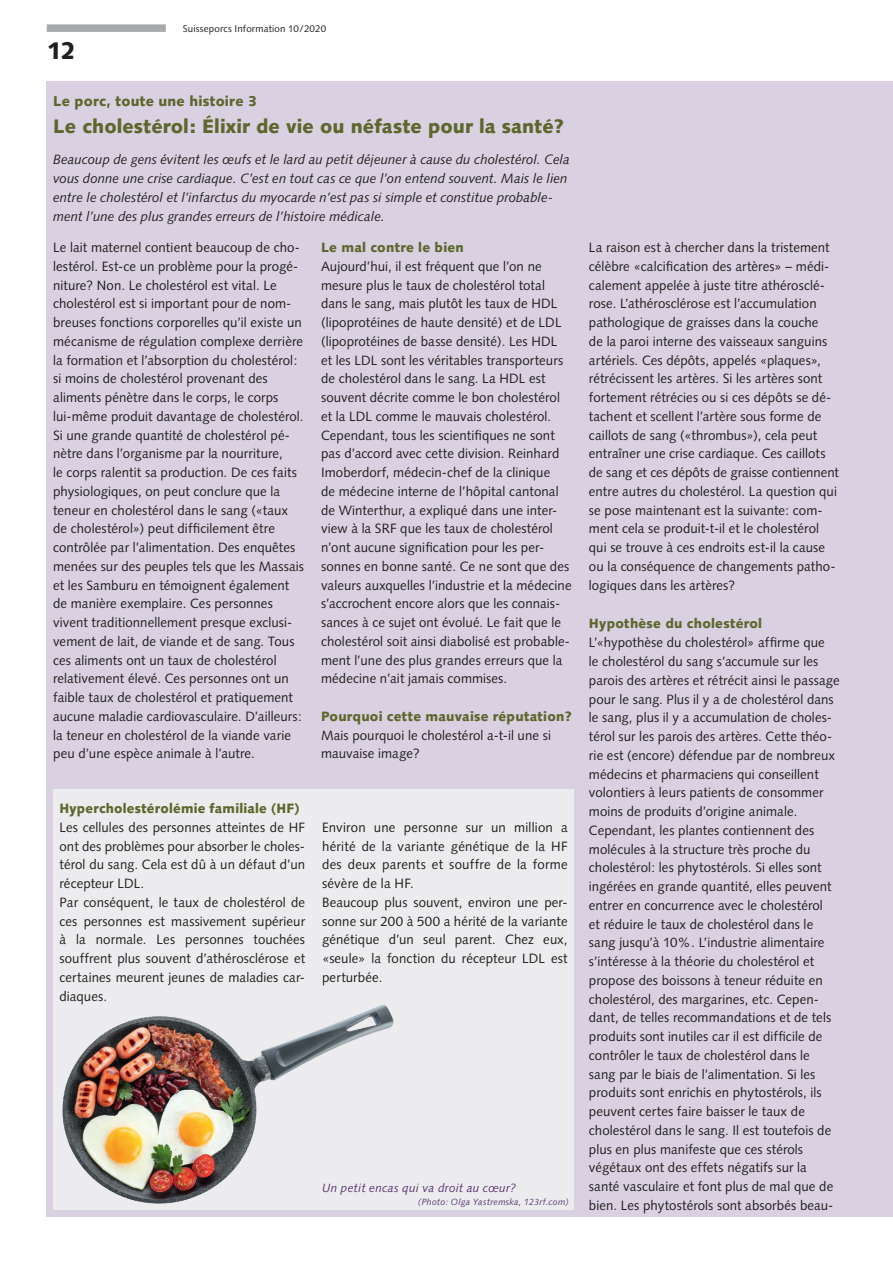
<style>
.page{position:relative;width:893px;height:1263px;background:#fff}
.page>*{position:absolute;margin:0;border:0;box-sizing:border-box;transform-origin:0 0}
.t1{font:900 24px "Syntax";color:#231f20}
.t2{font:900 19.5px "Syntax";letter-spacing:.005em;color:#5d672d}
.t3{font:900 14.25px "Syntax";letter-spacing:.015em;color:#5d672d}
.t4{font:13.5px/18.8px "Syntax";letter-spacing:.005em;color:#231f20}
.t5{font:italic 13.5px/18.8px "Syntax";color:#231f20}
.t6{font:900 13.5px "Syntax";letter-spacing:.015em;color:#5d672d}
.t7{font:900 13.5px "Syntax";letter-spacing:.015em;color:#5d672d;scale:.96 1}
.t8{font:italic 12px "Syntax";letter-spacing:.02em;color:#583573}
.t9{font:9.75px "Syntax";letter-spacing:.015em;color:#231f20}
.t10{font:italic 9px "Syntax";letter-spacing:.03em;color:#583573}
</style>
<div class="page">
<div style="left:47px;top:24px;width:119px;height:8px;background:#a8a9ad"></div>
<div style="left:727px;top:81px;width:166px;height:1135px;background:#d9d1e2"></div>
<div style="left:47px;top:81px;width:799px;height:1135px;background:#d9d1e2"></div>
<div style="left:53px;top:789px;width:521px;height:421px;background:#ececee"></div>
<img style="left:62px;top:1005px;width:332px;height:199px">
<h1 class="t1" style="left:47px;top:37px;width:31px">12</h1>
<p class="t9" style="left:183px;top:23px;width:145px">Suisseporcs Information 10/2020</p>
<p class="t3" style="left:53px;top:92px;width:206px">Le porc, toute une histoire 3</p>
<h2 class="t2" style="left:53px;top:114px;width:512px">Le cholestérol: Élixir de vie ou néfaste pour la santé?</h2>
<p class="t5" style="left:53px;top:150px;width:518px">Beaucoup de gens évitent les œufs et le lard au petit déjeuner à cause du cholestérol. Cela vous donne une crise cardiaque. C’est en tout cas ce que l’on entend souvent. Mais le lien entre le cholestérol et l’infarctus du myocarde n’est pas si simple et constitue probable&shy;ment l’une des plus grandes erreurs de l’histoire médicale.</p>
<p class="t4" style="left:53px;top:238px;width:252px">Le lait maternel contient beaucoup de cho&shy;lestérol. Est-ce un problème pour la progé&shy;niture? Non. Le cholestérol est vital. Le cholestérol est si important pour de nom&shy;breuses fonctions corporelles qu’il existe un mécanisme de régulation complexe derrière la formation et l’absorption du cholestérol: si moins de cholestérol provenant des aliments pénètre dans le corps, le corps lui-même produit davantage de cholestérol.<br>Si une grande quantité de cholestérol pé&shy;nètre dans l’organisme par la nourriture,<br>le corps ralentit sa production. De ces faits physiologiques, on peut conclure que la teneur en cholestérol dans le sang («taux de cholestérol») peut difficilement être contrôlée par l’alimentation. Des enquêtes menées sur des peuples tels que les Massais et les Samburu en témoignent également de manière exemplaire. Ces personnes vivent traditionnellement presque exclusi&shy;vement de lait, de viande et de sang. Tous ces aliments ont un taux de cholestérol relativement élevé. Ces personnes ont un faible taux de cholestérol et pratiquement aucune maladie cardiovasculaire. D’ailleurs: la teneur en cholestérol de la viande varie peu d’une espèce animale à l’autre.</p>
<p class="t6" style="left:321px;top:239px;width:144px">Le mal contre le bien</p>
<p class="t4" style="left:321px;top:257px;width:252px">Aujourd’hui, il est fréquent que l’on ne mesure plus le taux de cholestérol total dans le sang, mais plutôt les taux de HDL (lipoprotéines de haute densité) et de LDL (lipoprotéines de basse densité). Les HDL et les LDL sont les véritables transporteurs de cholestérol dans le sang. La HDL est souvent décrite comme le bon cholestérol et la LDL comme le mauvais cholestérol.<br>Cependant, tous les scientifiques ne sont pas d’accord avec cette division. Reinhard Imoberdorf, médecin-chef de la clinique<br>de médecine interne de l’hôpital cantonal de Winterthur, a expliqué dans une inter&shy;view à la SRF que les taux de cholestérol n’ont aucune signification pour les per&shy;sonnes en bonne santé. Ce ne sont que des valeurs auxquelles l’industrie et la médecine s’accrochent encore alors que les connais&shy;sances à ce sujet ont évolué. Le fait que le cholestérol soit ainsi diabolisé est probable&shy;ment l’une des plus grandes erreurs que la médecine n’ait jamais commises.</p>
<p class="t6" style="left:321px;top:708px;width:252px">Pourquoi cette mauvaise réputation?</p>
<p class="t4" style="left:321px;top:726px;width:231px">Mais pourquoi le cholestérol a-t-il une si mauvaise image?</p>
<p class="t7" style="left:60px;top:800px;width:252px">Hypercholestérolémie familiale (HF)</p>
<p class="t4" style="left:60px;top:818px;width:247px">Les cellules des personnes atteintes de HF ont des problèmes pour absorber le choles&shy;térol du sang. Cela est dû à un défaut d’un récepteur LDL.<br>Par conséquent, le taux de cholestérol de ces personnes est massivement supérieur à la normale. Les personnes touchées souffrent plus souvent d’athérosclérose et certaines meurent jeunes de maladies car&shy;diaques.</p>
<p class="t4" style="left:322px;top:818px;width:247px">Environ une personne sur un million a hérité de la variante génétique de la HF des deux parents et souffre de la forme sévère de la HF.<br>Beaucoup plus souvent, environ une per&shy;sonne sur 200 à 500 a hérité de la variante génétique d’un seul parent. Chez eux, «seule» la fonction du récepteur LDL est perturbée.</p>
<p class="t8" style="left:322px;top:1180px;width:195px">Un petit encas qui va droit au cœur?</p>
<p class="t10" style="left:418px;top:1197px;width:152px">(Photo: Olga Yastremska, 123rf.com)</p>
<p class="t4" style="left:589px;top:238px;width:252px">La raison est à chercher dans la tristement célèbre «calcification des artères» – médi&shy;calement appelée à juste titre athérosclé&shy;rose. L’athérosclérose est l’accumulation pathologique de graisses dans la couche<br>de la paroi interne des vaisseaux sanguins artériels. Ces dépôts, appelés «plaques», rétrécissent les artères. Si les artères sont fortement rétrécies ou si ces dépôts se dé&shy;tachent et scellent l’artère sous forme de caillots de sang («thrombus»), cela peut entraîner une crise cardiaque. Ces caillots de sang et ces dépôts de graisse contiennent entre autres du cholestérol. La question qui se pose maintenant est la suivante: com&shy;ment cela se produit-t-il et le cholestérol qui se trouve à ces endroits est-il la cause ou la conséquence de changements patho&shy;logiques dans les artères?</p>
<p class="t6" style="left:589px;top:615px;width:175px">Hypothèse du cholestérol</p>
<p class="t4" style="left:589px;top:633px;width:252px">L’«hypothèse du cholestérol» affirme que<br>le cholestérol du sang s’accumule sur les parois des artères et rétrécit ainsi le passage pour le sang. Plus il y a de cholestérol dans le sang, plus il y a accumulation de choles&shy;térol sur les parois des artères. Cette théo&shy;rie est (encore) défendue par de nombreux médecins et pharmaciens qui conseillent volontiers à leurs patients de consommer moins de produits d’origine animale.<br>Cependant, les plantes contiennent des molécules à la structure très proche du cholestérol: les phytostérols. Si elles sont ingérées en grande quantité, elles peuvent entrer en concurrence avec le cholestérol<br>et réduire le taux de cholestérol dans le sang jusqu’à 10%. L’industrie alimentaire s’intéresse à la théorie du cholestérol et propose des boissons à teneur réduite en cholestérol, des margarines, etc. Cepen&shy;dant, de telles recommandations et de tels produits sont inutiles car il est difficile de contrôler le taux de cholestérol dans le sang par le biais de l’alimentation. Si les produits sont enrichis en phytostérols, ils peuvent certes faire baisser le taux de cholestérol dans le sang. Il est toutefois de plus en plus manifeste que ces stérols végétaux ont des effets négatifs sur la santé vasculaire et font plus de mal que de bien. Les phytostérols sont absorbés beau-</p>
</div>
